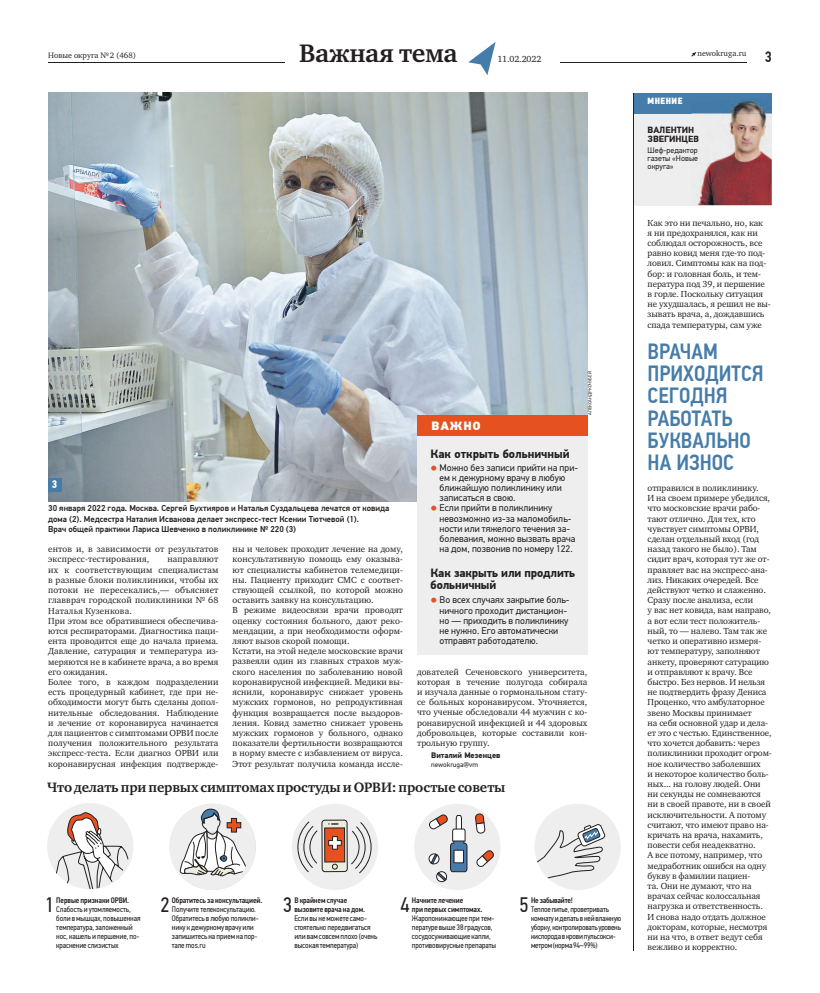
<style>
.page{position:relative;width:820px;height:993px;background:#fff}
.page>*{position:absolute;margin:0;border:0;box-sizing:border-box;transform-origin:0 0}
.t1{font:700 26px "Charter ITC";letter-spacing:-.015em;color:#231f20}
.t2{font:500 22px/22px "PF Din Text Cond Pro";color:#457ca9}
.t3{font:20.9px "PF Din Text Cond Pro";color:#231f20}
.t4{font:500 15px "PF Din Text Cond Pro";color:#231f20}
.t5{font:700 14px "Charter ITC";letter-spacing:-.01em;color:#231f20}
.t6{font:700 12px/12px "PF Din Text Pro";letter-spacing:-.01em;color:#231f20}
.t7{font:900 12px "PF Din Text Pro";letter-spacing:.07em;color:#fff}
.t8{font:700 11px "PF Din Text Cond Pro";color:#fff}
.t9{font:9.6px/10.2px "PF Din Text Pro";color:#231f20}
.t10{font:9px/10.2px "Charter ITC";color:#231f20}
.t11{font:700 9px/9px "PF Din Text Pro";color:#231f20}
.t12{font:9px "PF Din Text Cond Pro X Black";letter-spacing:.05em;color:#fff}
.t13{font:500 8.5px/10.2px "PF Din Text Pro";color:#231f20}
.t14{font:8px/9px "PF Din Text Cond Pro";letter-spacing:-.01em;color:#231f20}
.t15{font:500 8px/9px "PF Din Text Cond Pro";letter-spacing:-.01em;color:#231f20}
.t16{font:8px/8px "PF Din Text Pro";color:#231f20;text-align:justify}
.t17{font:8px "Charter ITC";color:#231f20}
.t18{font:700 8px "PF Din Text Pro";color:#231f20}
.t19{font:7px "PF Din Text Pro";color:#231f20}
.t20{font:4.5px "PF Din Text Pro";color:#231f20}
.s1{font-weight:700;font-size:8px;color:#e65120}
</style>
<div class="page">
<svg style="left:691px;top:52px;width:5px;height:5px"></svg>
<hr style="left:48px;top:62px;width:698px;height:1px;background:#231f20">
<div style="left:284px;top:43px;width:275px;height:20px;background:#fff"></div>
<svg style="left:468px;top:42px;width:27px;height:33px"></svg>
<div style="left:633px;top:112px;width:138px;height:93px;background:#eeeeef"></div>
<div style="left:633px;top:93px;width:138px;height:20px;background:#457ca9"></div>
<hr style="left:633px;top:93px;width:1px;height:857px;background:#231f20">
<div style="left:47px;top:802px;width:86px;height:87px;background:#eeeeef;border-radius:50%"></div>
<svg style="left:55px;top:811px;width:75px;height:78px"></svg>
<div style="left:169px;top:803px;width:86px;height:86px;background:#eeeeef;border-radius:50%"></div>
<svg style="left:180px;top:808px;width:67px;height:68px"></svg>
<div style="left:292px;top:803px;width:86px;height:86px;background:#eeeeef;border-radius:50%"></div>
<svg style="left:297px;top:819px;width:74px;height:54px"></svg>
<div style="left:414px;top:803px;width:86px;height:86px;background:#eeeeef;border-radius:50%"></div>
<svg style="left:476px;top:850px;width:18px;height:16px"></svg>
<svg style="left:475px;top:813px;width:10px;height:20px"></svg>
<svg style="left:428px;top:814px;width:39px;height:67px"></svg>
<div style="left:534px;top:803px;width:86px;height:86px;background:#eeeeef;border-radius:50%"></div>
<svg style="left:534px;top:823px;width:71px;height:57px"></svg>
<img style="left:691px;top:99px;width:80px;height:106px">
<svg style="left:691px;top:127px;width:7px;height:34px"></svg>
<img style="left:48px;top:93px;width:539px;height:408px">
<div style="left:417px;top:415px;width:170px;height:239px;background:#eeeeef"></div>
<div style="left:417px;top:415px;width:170px;height:20px;background:#e65120"></div>
<div style="left:48px;top:478px;width:13px;height:13px;background:#457ca9"></div>
<p class="t17" style="left:48px;top:50px;width:89px">Новые округа № 2 (468)</p>
<h1 class="t1" style="left:299px;top:37px;width:160px">Важная тема</h1>
<p class="t17" style="left:697px;top:48px;width:51px">newokruga.ru</p>
<p class="t10" style="left:497px;top:54px;width:45px">11.02.2022</p>
<p class="t12" style="left:647px;top:98px;width:36px">МНЕНИЕ</p>
<p class="t11" style="left:647px;top:126px;width:53px">ВАЛЕНТИН<br>ЗВЕГИНЦЕВ</p>
<p class="t16" style="left:647px;top:147px;width:52px">Шеф-редактор газеты «Новые округа»</p>
<h3 class="t4" style="left:764px;top:51px;width:8px">3</h3>
<p class="t10" style="left:647px;top:217px;width:125px">Как это ни печально, но, как<br>я ни предохранялся, как ни соблюдал осторожность, все равно ковид меня где-то под&shy;ловил. Симптомы как на под&shy;бор: и головная боль, и тем&shy;пература под 39, и першение в горле. Поскольку ситуация не ухудшалась, я решил не вы&shy;зывать врача, а, дождавшись спада температуры, сам уже</p>
<p class="t8" style="left:52px;top:480px;width:7px">3</p>
<p class="t13" style="left:48px;top:504px;width:342px">30 января 2022 года. Москва. Сергей Бухтияров и Наталья Суздальцева лечатся от ковида дома (2). Медсестра Наталия Исванова делает экспресс-тест Ксении Тютчевой (1).<br>Врач общей практики Лариса Шевченко в поликлинике № 220 (3)</p>
<p class="t10" style="left:48px;top:554px;width:172px;text-indent:119px">направляют их к соответствующим специалистам в разные блоки поликлиники, чтобы их потоки не пересекались,— объясняет главврач городской поликлиники № 68<br>Наталья Кузенкова.<br>При этом все обратившиеся обеспечива&shy;ются респираторами. Диагностика паци&shy;ента проводится еще до начала приема.<br>Давление, сатурация и температура из&shy;меряются не в кабинете врача, а во время его ожидания.<br>Более того, в каждом подразделении есть процедурный кабинет, где при не&shy;обходимости могут быть сделаны допол&shy;нительные обследования. Наблюдение и лечение от коронавируса начинается для пациентов с симптомами ОРВИ после получения положительного результата экспресс-теста. Если диагноз ОРВИ или коронавирусная инфекция подтвержде-</p>
<p class="t10" style="left:232px;top:544px;width:172px">ны и человек проходит лечение на дому, консультативную помощь ему оказыва&shy;ют специалисты кабинетов телемедици&shy;ны. Пациенту приходит СМС с соответ&shy;ствующей ссылкой, по которой можно оставить заявку на консультацию.<br>В режиме видеосвязи врачи проводят оценку состояния больного, дают реко&shy;мендации, а при необходимости оформ&shy;ляют вызов скорой помощи.<br>Кстати, на этой неделе московские врачи развеяли один из главных страхов муж&shy;ского населения по заболеванию новой коронавирусной инфекцией. Медики вы&shy;яснили, коронавирус снижает уровень мужских гормонов, но репродуктивная функция возвращается после выздоров&shy;ления. Ковид заметно снижает уровень мужских гормонов у больного, однако показатели фертильности возвращаются в норму вместе с избавлением от вируса.<br>Этот результат получила команда иссле-</p>
<p class="t10" style="left:48px;top:544px;width:172px">ентов и, в зависимости от результатов экспресс-тестирования,</p>
<h3 class="t7" style="left:431px;top:420px;width:51px">ВАЖНО</h3>
<h3 class="t6" style="left:430px;top:448px;width:140px">Как открыть больничный</h3>
<p class="t9" style="left:439px;top:463px;width:140px;text-indent:-9px"><span class="s1">●</span> Можно без записи прийти на при&shy;ем к дежурному врачу в любую ближайшую поликлинику или записаться в свою.</p>
<p class="t9" style="left:439px;top:504px;width:137px;text-indent:-9px"><span class="s1">●</span> Если прийти в поликлинику невозможно из-за маломобиль&shy;ности или тяжелого течения за&shy;болевания, можно вызвать врача на дом, позвонив по номеру 122.</p>
<h3 class="t6" style="left:430px;top:568px;width:146px">Как закрыть или продлить больничный</h3>
<p class="t9" style="left:439px;top:595px;width:132px;text-indent:-9px"><span class="s1">●</span> Во всех случаях закрытие боль&shy;ничного проходит дистанцион&shy;но — приходить в поликлинику не нужно. Его автоматически отправят работодателю.</p>
<p class="t20" style="left:588px;top:415px;width:45px;rotate:-90deg">АЛЕКСАНДР КОЧУБЕЙ</p>
<p class="t10" style="left:417px;top:666px;width:172px;text-align:justify">дователей Сеченовского университета, которая в течение полугода собирала и изучала данные о гормональном стату&shy;се больных коронавирусом. Уточняется, что ученые обследовали 44 мужчин с ко&shy;ронавирусной инфекцией и 44 здоровых добровольцев, которые составили кон&shy;трольную группу.</p>
<p class="t18" style="left:431px;top:751px;width:71px">Виталий Мезенцев</p>
<p class="t19" style="left:431px;top:761px;width:48px">newokruga@vm</p>
<h3 class="t5" style="left:47px;top:778px;width:459px">Что делать при первых симптомах простуды и ОРВИ: простые советы</h3>
<h3 class="t3" style="left:45px;top:896px;width:11px">1</h3>
<p class="t15" style="left:56px;top:896px;width:74px">Первые признаки ОРВИ.</p>
<p class="t14" style="left:56px;top:905px;width:86px">Слабость и утомляемость, боли вмышцах, повышенная температура, заложенный нос, кашель и першение, по&shy;краснение слизистых</p>
<h3 class="t3" style="left:160px;top:896px;width:11px">2</h3>
<p class="t15" style="left:172px;top:896px;width:92px">Обратитесь за консультацией.</p>
<p class="t14" style="left:172px;top:905px;width:88px">Получите телеконсультацию.<br>Обратитесь в любуюполикли&shy;нику к дежурному врачу или запишитесь на приемна пор&shy;тале mos.ru</p>
<h3 class="t3" style="left:283px;top:896px;width:11px">3</h3>
<p class="t15" style="left:294px;top:896px;width:72px">В крайнем случае вызовите врача на дом.</p>
<p class="t14" style="left:294px;top:914px;width:84px">Если вынеможете само&shy;стоятельно передвигаться или вамсовсемплохо (очень высокая температура)</p>
<h3 class="t3" style="left:400px;top:896px;width:11px">4</h3>
<p class="t15" style="left:412px;top:896px;width:72px">Начните лечение<br>при первых симптомах.</p>
<p class="t14" style="left:412px;top:914px;width:86px">Жаропонижающее при тем&shy;пературе выше 38 градусов, сосудосуживающие капли, противовирусные препараты</p>
<h3 class="t3" style="left:519px;top:896px;width:11px">5</h3>
<p class="t15" style="left:531px;top:896px;width:43px">Не забывайте!</p>
<p class="t14" style="left:531px;top:905px;width:92px">Теплоепитье, проветривать комнатуиделатьвнейвлажную уборку, контролироватьуровень кислородавкровипульсокси&shy;метром (норма 94–99%)</p>
<h2 class="t2" style="left:647px;top:343px;width:118px">ВРАЧАМ<br>ПРИХОДИТСЯ<br>СЕГОДНЯ<br>РАБОТАТЬ<br>БУКВАЛЬНО<br>НА ИЗНОС</h2>
<p class="t10" style="left:647px;top:482px;width:126px">отправился в поликлинику.<br>И на своем примере убедился, что московские врачи рабо&shy;тают отлично. Для тех, кто чувствует симптомы ОРВИ, сделан отдельный вход (год назад такого не было). Там сидит врач, которая тут же от&shy;правляет вас на экспресс-ана&shy;лиз. Никаких очередей. Все действуют четко и слаженно.<br>Сразу после анализа, если<br>у вас нет ковида, вам направо, а вот если тест положитель&shy;ный, то — налево. Там так же четко и оперативно измеря&shy;ют температуру, заполняют анкету, проверяют сатурацию и отправляют к врачу. Все быстро. Без нервов. И нельзя не подтвердить фразу Дениса<br>Проценко, что амбулаторное звено Москвы принимает<br>на себя основной удар и дела&shy;ет это с честью. Единственное, что хочется добавить: через поликлиники проходит огром&shy;ное количество заболевших<br>и некоторое количество боль&shy;ных... на голову людей. Они ни секунды не сомневаются ни в своей правоте, ни в своей исключительности. А потому считают, что имеют право на&shy;кричать на врача, нахамить, повести себя неадекватно.<br>А все потому, например, что медработник ошибся на одну букву в фамилии пациен-<br>та. Они не думают, что на врачах сейчас колоссальная нагрузка и ответственность.<br>И снова надо отдать должное докторам, которые, несмотря ни на что, в ответ ведут себя вежливо и корректно.</p>
</div>
